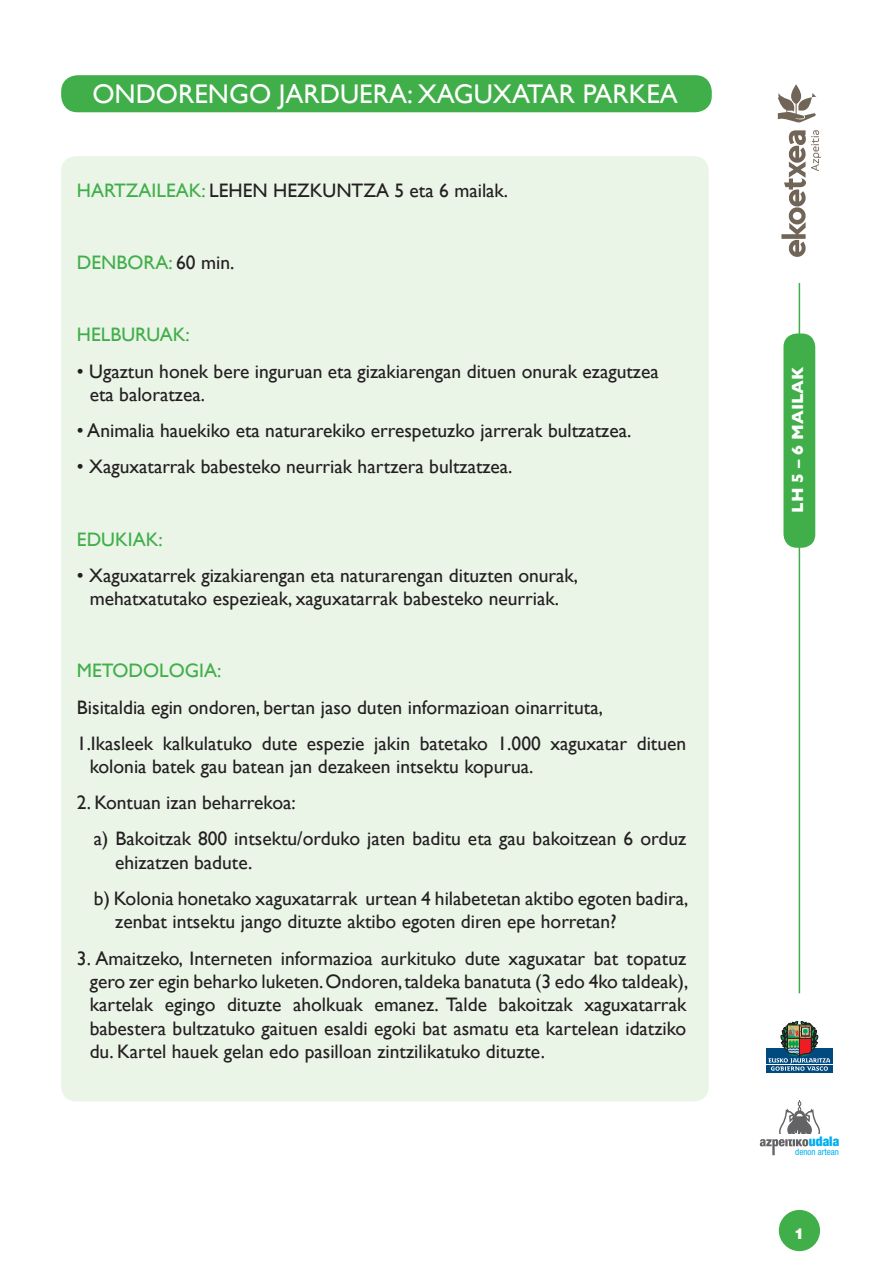
<style>
.page{position:relative;width:893px;height:1263px;background:#fff}
.page>*{position:absolute;margin:0;border:0;box-sizing:border-box;transform-origin:0 0}
.t1{font:27px "Gill Sans";color:#fff}
.t2{font:19.5px/23.4px "Gill Sans";color:#231f20}
.t3{font:19.5px "Gill Sans";color:#40ae49}
.t4{font:700 16.5px "Gill Sans";color:#fff}
.t5{font:900 15px "Helvetica";color:#fff}
.t6{font:900 condensed 13.2px "Helvetica Neue";color:#00aeef}
.t7{font:condensed 9px "Helvetica Neue LT Std";color:#00aeef}
.s1{color:#40ae49}
.s2{color:#231f20}
</style>
<div class="page">
<div style="left:779px;top:1210px;width:41px;height:41px;background:#40ae49;border-radius:50%"></div>
<svg style="left:778px;top:84px;width:38px;height:38px"></svg>
<svg style="left:781px;top:130px;width:40px;height:127px"></svg>
<hr style="left:799px;top:283px;width:1px;height:710px;background:#40ae49">
<div style="left:783px;top:333px;width:32px;height:215px;background:#40ae49;border-radius:13px"></div>
<svg style="left:760px;top:1100px;width:60px;height:55px"></svg>
<div style="left:766px;top:1048px;width:67px;height:25px;background:#004a7f"></div>
<hr style="left:766px;top:1064px;width:67px;height:1px;background:#fff">
<svg style="left:768px;top:1021px;width:62px;height:50px"></svg>
<div style="left:61px;top:75px;width:651px;height:37px;background:#40ae49;border-radius:16px"></div>
<div style="left:61px;top:156px;width:648px;height:945px;background:#eaf4e7;border-radius:15px"></div>
<h1 class="t1" style="left:92px;top:78px;width:587px">ONDORENGO JARDUERA: XAGUXATAR PARKEA</h1>
<p class="t2" style="left:77px;top:178px;width:433px"><span class="s1">HARTZAILEAK:</span> LEHEN HEZKUNTZA 5 eta 6 mailak.</p>
<p class="t3" style="left:77px;top:251px;width:159px">DENBORA: <span class="s2">60 min.</span></p>
<p class="t3" style="left:77px;top:323px;width:114px">HELBURUAK:</p>
<p class="t2" style="left:90px;top:359px;width:571px;text-indent:-13px">• Ugaztun honek bere inguruan eta gizakiarengan dituen onurak ezagutzea eta baloratzea.</p>
<p class="t2" style="left:77px;top:419px;width:556px">• Animalia hauekiko eta naturarekiko errespetuzko jarrerak bultzatzea.</p>
<p class="t2" style="left:77px;top:455px;width:437px">• Xaguxatarrak babesteko neurriak hartzera bultzatzea.</p>
<p class="t3" style="left:77px;top:528px;width:87px">EDUKIAK:</p>
<p class="t2" style="left:77px;top:563px;width:503px;text-align:center">• Xaguxatarrek gizakiarengan eta naturarengan dituzten onurak, mehatxatutako espezieak, xaguxatarrak babesteko neurriak.</p>
<p class="t3" style="left:77px;top:659px;width:146px">METODOLOGIA:</p>
<p class="t2" style="left:77px;top:689px;width:611px;line-height:36.2px">Bisitaldia egin ondoren, bertan jaso duten informazioan oinarrituta,<br>1.Ikasleek kalkulatuko dute espezie jakin batetako 1.000 xaguxatar dituen</p>
<p class="t2" style="left:90px;top:755px;width:445px">kolonia batek gau batean jan dezakeen intsektu kopurua.</p>
<p class="t2" style="left:94px;top:784px;width:594px;line-height:36.2px;text-indent:-17px">2. Kontuan izan beharrekoa:<br>a) Bakoitzak 800 intsektu/orduko jaten baditu eta gau bakoitzean 6 orduz</p>
<p class="t2" style="left:94px;top:844px;width:596px;line-height:36.2px;text-indent:21px">ehizatzen badute.<br>b) Kolonia honetako xaguxatarrak urtean 4 hilabetetan aktibo egoten badira,</p>
<p class="t2" style="left:115px;top:910px;width:503px">zenbat intsektu jango dituzte aktibo egoten diren epe horretan?</p>
<p class="t2" style="left:90px;top:946px;width:600px;text-align:justify;text-indent:-13px">3. Amaitzeko, Interneten informazioa aurkituko dute xaguxatar bat topatuz gero zer egin beharko luketen. Ondoren, taldeka banatuta (3 edo 4ko taldeak), kartelak egingo dituzte aholkuak emanez. Talde bakoitzak xaguxatarrak babestera bultzatuko gaituen esaldi egoki bat asmatu eta kartelean idatziko du. Kartel hauek gelan edo pasilloan zintzilikatuko dituzte.</p>
<p class="t4" style="left:788px;top:512px;width:147px;rotate:-90deg">LH 5 – 6 MAILAK</p>
<p class="t6" style="left:809px;top:1133px;width:32px">udala</p>
<p class="t7" style="left:795px;top:1149px;width:45px">denon artean</p>
<p class="t5" style="left:794px;top:1223px;width:12px">1</p>
</div>
